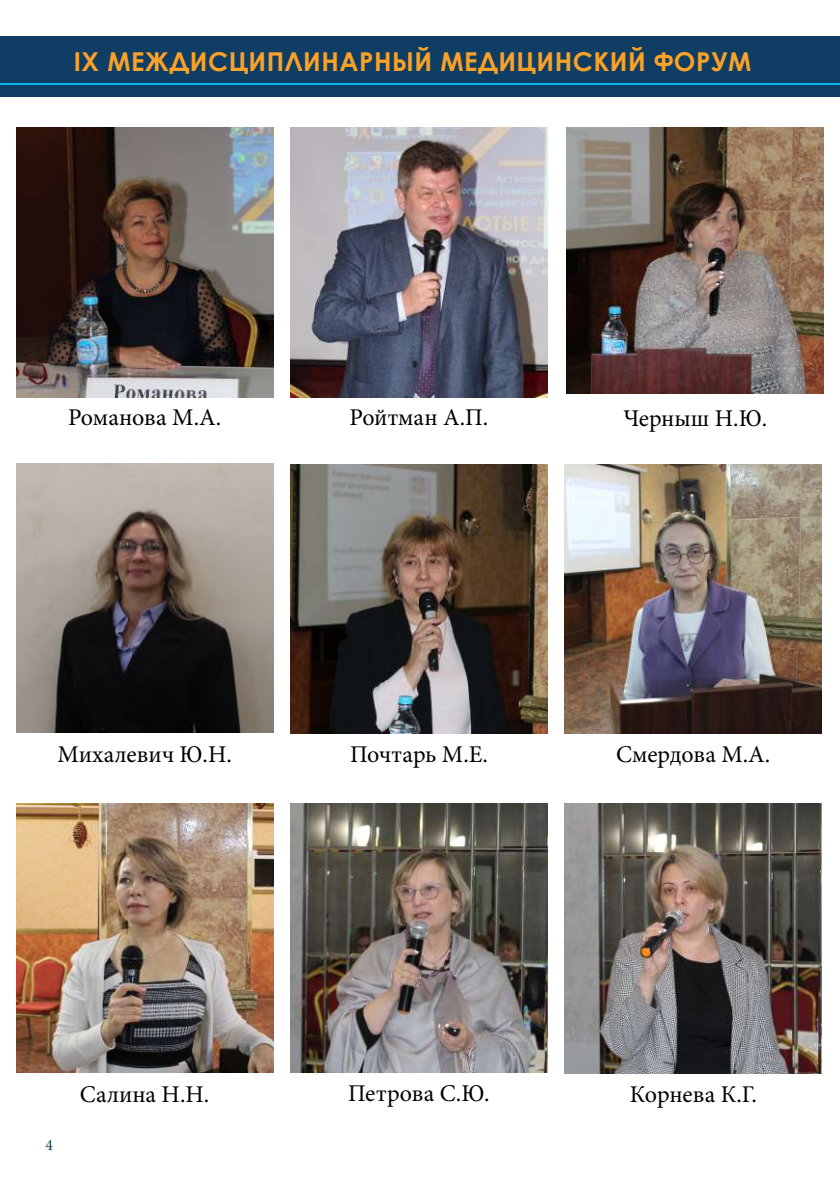
<style>
.page{position:relative;width:840px;height:1191px;background:#fff}
.page>*{position:absolute;margin:0;border:0;box-sizing:border-box;transform-origin:0 0}
.t1{font:700 26px "Century Gothic";letter-spacing:.02em;color:#faa227}
.t2{font:24px "Minion Pro";color:#000}
.t3{font:16px "Minion Pro";color:#0e424b}
</style>
<div class="page">
<div style="left:0;top:36px;width:839px;height:60px;background:#103d63"></div>
<hr style="left:0;top:83px;width:839px;height:2px;background:#05b4e9">
<img style="left:16px;top:463px;width:257px;height:270px">
<img style="left:290px;top:128px;width:257px;height:269px">
<img style="left:16px;top:128px;width:257px;height:269px">
<img style="left:566px;top:128px;width:257px;height:266px">
<img style="left:290px;top:464px;width:257px;height:270px">
<img style="left:564px;top:464px;width:257px;height:270px">
<img style="left:16px;top:803px;width:257px;height:269px">
<img style="left:290px;top:803px;width:257px;height:269px">
<img style="left:564px;top:804px;width:257px;height:269px">
<p class="t1" style="left:74px;top:42px;width:678px">IХ МЕЖДИСЦИПЛИНАРНЫЙ МЕДИЦИНСКИЙ ФОРУМ</p>
<p class="t2" style="left:68px;top:402px;width:154px">Романова М.А.</p>
<p class="t2" style="left:349px;top:402px;width:140px">Ройтман А.П.</p>
<p class="t2" style="left:623px;top:402px;width:145px">Черныш Н.Ю.</p>
<p class="t2" style="left:57px;top:738px;width:176px">Михалевич Ю.Н.</p>
<p class="t2" style="left:350px;top:738px;width:139px">Почтарь М.Е.</p>
<p class="t2" style="left:616px;top:738px;width:156px">Смердова М.А.</p>
<p class="t3" style="left:45px;top:1134px;width:9px">4</p>
<p class="t2" style="left:80px;top:1078px;width:131px">Салина Н.Н.</p>
<p class="t2" style="left:348px;top:1077px;width:143px">Петрова С.Ю.</p>
<p class="t2" style="left:629px;top:1078px;width:128px">Корнева К.Г.</p>
</div>
